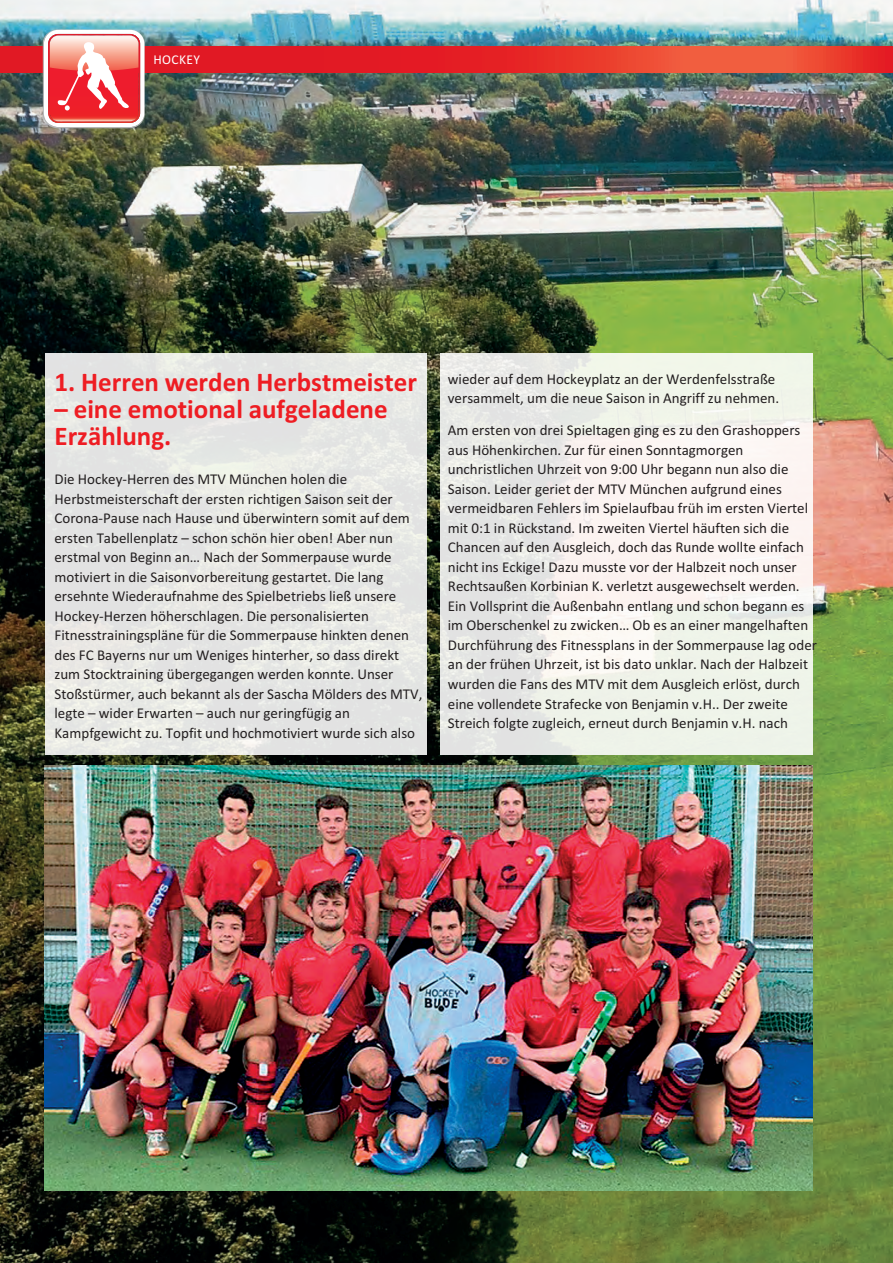
<style>
.page{position:relative;width:893px;height:1263px;background:#fff}
.page>*{position:absolute;margin:0;border:0;box-sizing:border-box;transform-origin:0 0}
.t1{font:700 27px/27px "Calibri";color:#ee1d23}
.t2{font:15px/19.5px "Calibri";color:#231f20}
.t3{font:13.5px "Calibri";letter-spacing:.025em;color:#fff}
</style>
<div class="page">
<img style="left:0;top:0;width:893px;height:1263px">
<img style="left:44px;top:765px;width:768px;height:426px">
<svg style="left:0;top:47px;width:893px;height:25px;background:#e72f2b"></svg>
<svg style="left:43px;top:29px;width:102px;height:99px"></svg>
<div style="left:45px;top:353px;width:382px;height:401px;background:#e4e6e3"></div>
<div style="left:440px;top:353px;width:372px;height:401px;background:#fff;opacity:.89"></div>
<p class="t3" style="left:153px;top:51px;width:48px">HOCKEY</p>
<h1 class="t1" style="left:55px;top:368px;width:364px">1. Herren werden Herbstmeister</h1>
<h1 class="t1" style="left:55px;top:395px;width:335px">– eine emotional aufgeladene<br>Erzählung.</h1>
<p class="t2" style="left:55px;top:469px;width:369px">Die Hockey-Herren des MTV München holen die Herbstmeisterschaft der ersten richtigen Saison seit der Corona-Pause nach Hause und überwintern somit auf dem ersten Tabellenplatz – schon schön hier oben! Aber nun erstmal von Beginn an… Nach der Sommerpause wurde motiviert in die Saisonvorbereitung gestartet. Die lang ersehnte Wiederaufnahme des Spielbetriebs ließ unsere Hockey-Herzen höherschlagen. Die personalisierten Fitnesstrainingspläne für die Sommerpause hinkten denen des FC Bayerns nur um Weniges hinterher, so dass direkt zum Stocktraining übergegangen werden konnte. Unser Stoßstürmer, auch bekannt als der Sascha Mölders des MTV, legte – wider Erwarten – auch nur geringfügig an Kampfgewicht zu. Topfit und hochmotiviert wurde sich also</p>
<p class="t2" style="left:448px;top:369px;width:333px">wieder auf dem Hockeyplatz an der Werdenfelsstraße versammelt, um die neue Saison in Angriff zu nehmen.</p>
<p class="t2" style="left:448px;top:420px;width:371px">Am ersten von drei Spieltagen ging es zu den Grashoppers aus Höhenkirchen. Zur für einen Sonntagmorgen unchristlichen Uhrzeit von 9:00 Uhr begann nun also die Saison. Leider geriet der MTV München aufgrund eines vermeidbaren Fehlers im Spielaufbau früh im ersten Viertel mit 0:1 in Rückstand. Im zweiten Viertel häuften sich die Chancen auf den Ausgleich, doch das Runde wollte einfach nicht ins Eckige! Dazu musste vor der Halbzeit noch unser Rechtsaußen Korbinian K. verletzt ausgewechselt werden.<br>Ein Vollsprint die Außenbahn entlang und schon begann es im Oberschenkel zu zwicken… Ob es an einer mangelhaften Durchführung des Fitnessplans in der Sommerpause lag oder an der frühen Uhrzeit, ist bis dato unklar. Nach der Halbzeit wurden die Fans des MTV mit dem Ausgleich erlöst, durch eine vollendete Strafecke von Benjamin v.H.. Der zweite Streich folgte zugleich, erneut durch Benjamin v.H. nach</p>
</div>
